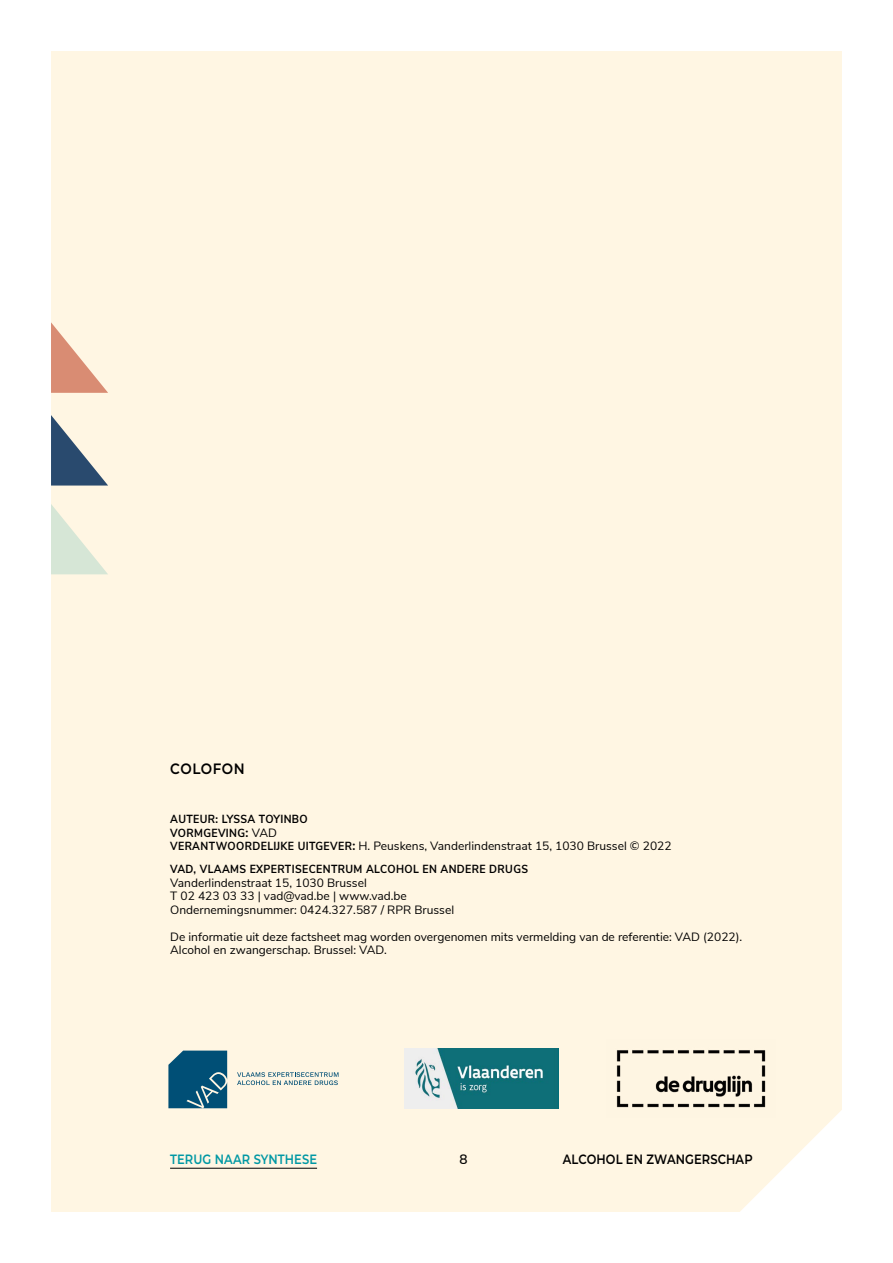
<style>
.page{position:relative;width:893px;height:1263px;background:#fff}
.page>*{position:absolute;margin:0;border:0;box-sizing:border-box;transform-origin:0 0}
.t1{font:600 15px "Montserrat";letter-spacing:.04em;color:#000;scale:.9 1}
.t2{font:600 13.5px "Montserrat";letter-spacing:.01em;color:#000;scale:.85 1}
.t3{font:600 13.5px "Montserrat";letter-spacing:.01em;color:#0098a4;scale:.85 1}
.t4{font:600 13.5px "Nunito Sans";color:#000}
.t5{font:12px/13.5px "Nunito Sans";color:#000}
.t6{font:700 11.7px/13.5px "Nunito Sans";letter-spacing:.035em;color:#000;scale:.9 1}
.s1{font-family:"Montserrat";font-weight:600;font-size:12px}
.s2{font-weight:400;font-size:12px}
.s3{font-weight:700;font-size:11.7px}
.s4{font-family:"Montserrat";font-weight:600}
</style>
<div class="page">
<div style="left:51px;top:51px;width:791px;height:1161px;background:#fff6e3"></div>
<svg style="left:51px;top:415px;width:57px;height:70px;background:#94a0a8"></svg>
<svg style="left:51px;top:504px;width:57px;height:70px;background:#eaeddc"></svg>
<svg style="left:51px;top:322px;width:57px;height:71px;background:#ecc1ab"></svg>
<hr style="left:170px;top:1168px;width:147px;height:1px;background:#000">
<svg style="left:168px;top:1050px;width:59px;height:58px;background:#1c6182"></svg>
<svg style="left:237px;top:1072px;width:101px;height:13px"></svg>
<img style="left:606px;top:1039px;width:169px;height:78px">
<img style="left:404px;top:1048px;width:155px;height:60px">
<p class="t1" style="left:170px;top:758px;width:84px">COLOFON</p>
<p class="t6" style="left:170px;top:812px;width:154px">AUTEUR: LYSSA TOYINBO<br>VORMGEVING<span class="s1">:</span> <span class="s2">VAD</span></p>
<p class="t5" style="left:170px;top:838px;width:503px"><span class="s3">VERANTWOORDELIJKE UITGEVER</span><span class="s4">:</span> H. Peuskens, Vanderlindenstraat 15, 1030 Brussel © 2022</p>
<p class="t6" style="left:170px;top:862px;width:399px">VAD, VLAAMS EXPERTISECENTRUM ALCOHOL EN ANDERE DRUGS</p>
<p class="t5" style="left:170px;top:875px;width:285px">Vanderlindenstraat 15, 1030 Brussel<br>T 02 423 03 33 | vad@vad.be | www.vad.be<br>Ondernemingsnummer: 0424.327.587 / RPR Brussel</p>
<p class="t5" style="left:170px;top:929px;width:573px">De informatie uit deze factsheet mag worden overgenomen mits vermelding van de referentie: VAD (2022).<br>Alcohol en zwangerschap. Brussel: VAD.</p>
<p class="t3" style="left:170px;top:1149px;width:174px">TERUG NAAR SYNTHESE</p>
<p class="t4" style="left:459px;top:1149px;width:10px">8</p>
<p class="t2" style="left:563px;top:1149px;width:225px">ALCOHOL EN ZWANGERSCHAP</p>
</div>
